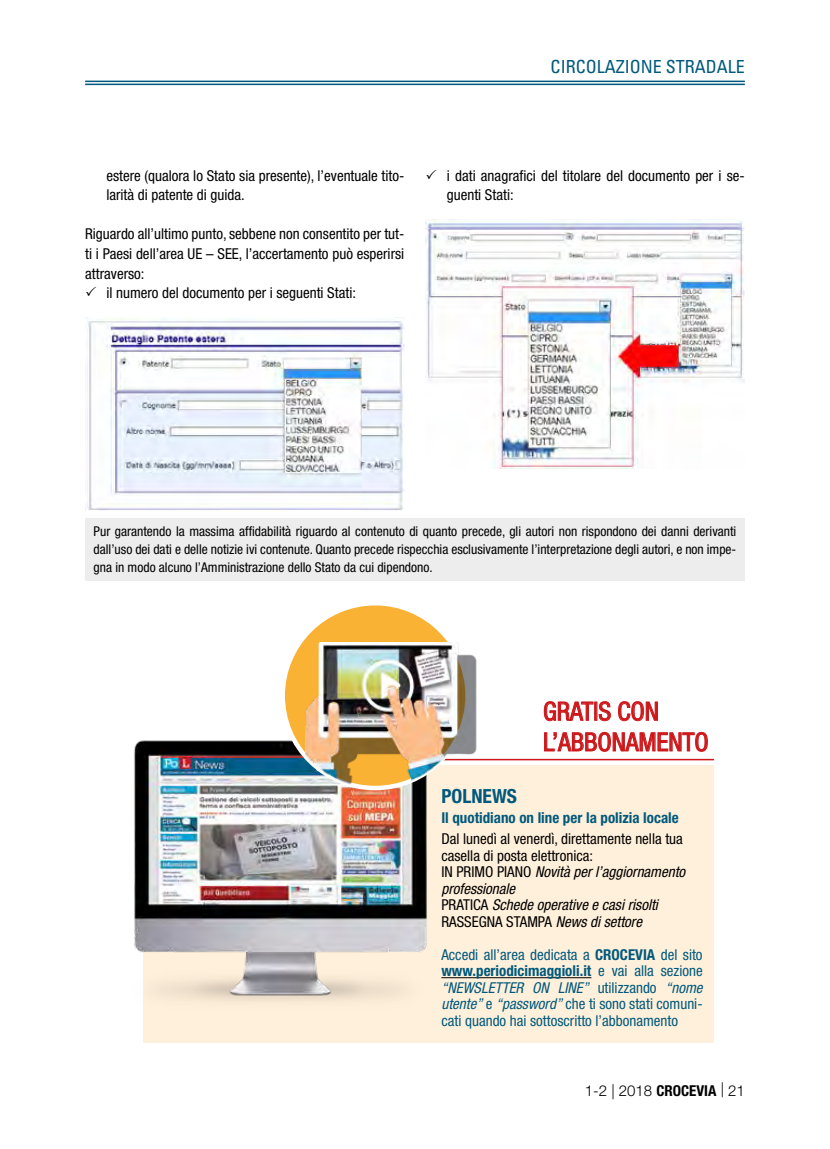
<style>
.page{position:relative;width:830px;height:1149px;background:#fff}
.page>*{position:absolute;margin:0;border:0;box-sizing:border-box;transform-origin:0 0}
.t1{font:condensed 25.5px/30.6px "Helvetica Neue LT Std";color:#cd171a}
.t2{font:700 condensed 19.5px "Helvetica Neue LT Std";color:#00597c}
.t3{font:condensed 18px "Univers LT Std";color:#00597c}
.t4{font:condensed 15px/16.5px "Helvetica Neue LT Std";color:#000}
.t5{font:condensed 15px/16.5px "Helvetica Neue LT Std";color:#00597c;text-align:justify}
.t6{font:700 condensed 15px "Helvetica Neue LT Std";color:#00597c}
.t7{font:300 15px "Helvetica Neue LT Std";color:#000}
.t8{font:condensed 13.5px/18px "Helvetica Neue LT Std";color:#000;text-align:justify}
.s1{font-style:italic}
.s2{font-weight:700}
.s3{font-weight:700;font-stretch:condensed}
</style>
<div class="page">
<hr style="left:85px;top:81px;width:659px;height:1px;background:#00597c">
<hr style="left:85px;top:84px;width:659px;height:1px;background:#00597c">
<img style="left:85px;top:317px;width:319px;height:193px">
<img style="left:425px;top:220px;width:319px;height:248px">
<div style="left:85px;top:517px;width:659px;height:63px;background:#ededed"></div>
<div style="left:144px;top:765px;width:569px;height:277px;background:#fff0db"></div>
<img style="left:134px;top:740px;width:293px;height:288px">
<svg style="left:543px;top:701px;width:164px;height:51px"></svg>
<hr style="left:430px;top:758px;width:283px;height:2px;background:#cd171a">
<svg style="left:282px;top:603px;width:185px;height:184px;fill:#f9b234"></svg>
<img style="left:292px;top:642px;width:184px;height:146px">
<hr style="left:441px;top:977px;width:150px;height:1px;background:#000">
<p class="t4" style="left:106px;top:166px;width:299px;line-height:19.5px">estere (qualora lo Stato sia presente), l’eventuale tito&shy;larità di patente di guida.</p>
<p class="t4" style="left:85px;top:226px;width:320px">Riguardo all’ultimo punto, sebbene non consentito per tut-</p>
<p class="t4" style="left:85px;top:245px;width:320px">ti i Paesi dell’area UE – SEE, l’accertamento può esperirsi</p>
<p class="t4" style="left:85px;top:265px;width:61px">attraverso:</p>
<p class="t4" style="left:106px;top:284px;width:251px">il numero del documento per i seguenti Stati:</p>
<p class="t3" style="left:550px;top:55px;width:196px">CIRCOLAZIONE STRADALE</p>
<p class="t4" style="left:446px;top:166px;width:299px;line-height:19.5px">i dati anagrafici del titolare del documento per i se&shy;guenti Stati:</p>
<p class="t8" style="left:94px;top:522px;width:644px">Pur garantendo la massima affidabilità riguardo al contenuto di quanto precede, gli autori non rispondono dei danni derivanti dall’uso dei dati e delle notizie ivi contenute. Quanto precede rispecchia esclusivamente l’interpretazione degli autori, e non impe&shy;gna in modo alcuno l’Amministrazione dello Stato da cui dipendono.</p>
<h1 class="t1" style="left:543px;top:695px;width:167px">GRATIS CON<br>L’ABBONAMENTO</h1>
<h2 class="t2" style="left:441px;top:783px;width:77px">POLNEWS</h2>
<p class="t6" style="left:441px;top:808px;width:239px">Il quotidiano on line per la polizia locale</p>
<p class="t4" style="left:441px;top:830px;width:245px">Dal lunedì al venerdì, direttamente nella tua casella di posta elettronica:<br>IN PRIMO PIANO <span class="s1">Novità per l’aggiornamento professionale<br></span>PRATICA <span class="s1">Schede operative e casi risolti </span>RASSEGNA STAMPA <span class="s1">News di settore</span></p>
<p class="t5" style="left:441px;top:945px;width:263px">Accedi all’area dedicata a <span class="s2">CROCEVIA</span> del sito <span class="s2">www.periodicimaggioli.it</span> e vai alla sezione <span class="s1">“NEWSLETTER ON LINE”</span> utilizzando <span class="s1">“nome utente”</span> e <span class="s1">“password”</span> che ti sono stati comuni&shy;cati quando hai sottoscritto l’abbonamento</p>
<p class="t7" style="left:584px;top:1080px;width:161px">1-2 | 2018 <span class="s3">CROCEVIA</span> | 21</p>
</div>
